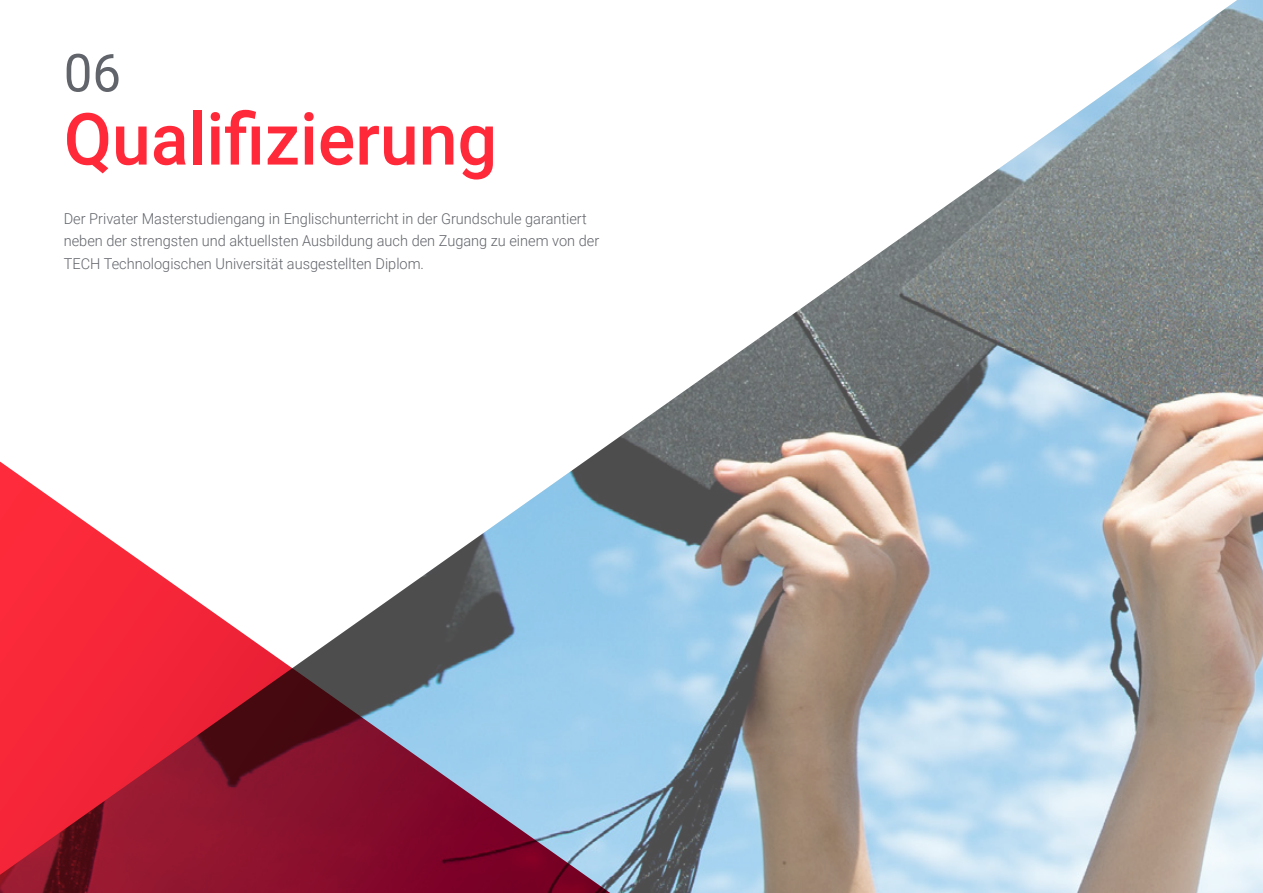
<style>
.page{position:relative;width:1263px;height:893px;background:#fff}
.page>*{position:absolute;margin:0;border:0;box-sizing:border-box;transform-origin:0 0}
.t1{font:500 72px "Roboto";color:#ff293a}
.t2{font:52.5px "Roboto";color:#61646a}
.t3{font:300 15px/22.5px "Roboto";color:#61646a}
</style>
<div class="page">
<img style="left:606px;top:0;width:657px;height:893px">
<svg style="left:0;top:446px;width:640px;height:447px"></svg>
<h2 class="t2" style="left:64px;top:36px;width:59px">06</h2>
<h1 class="t1" style="left:64px;top:89px;width:435px">Qualifizierung</h1>
<p class="t3" style="left:64px;top:207px;width:537px">Der Privater Masterstudiengang in Englischunterricht in der Grundschule garantiert neben der strengsten und aktuellsten Ausbildung auch den Zugang zu einem von der<br>TECH Technologischen Universität ausgestellten Diplom.</p>
</div>
